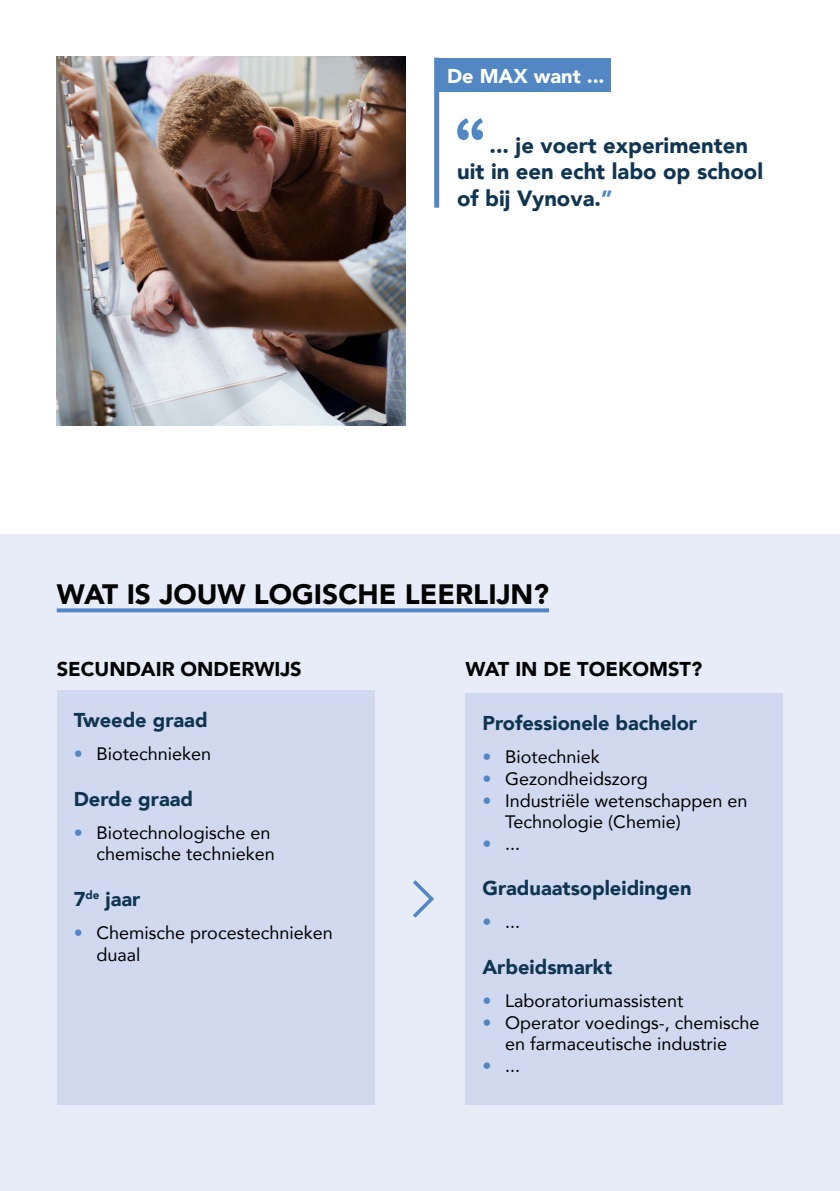
<style>
.page{position:relative;width:840px;height:1191px;background:#fff}
.page>*{position:absolute;margin:0;border:0;box-sizing:border-box;transform-origin:0 0}
.t1{font:900 28px "Avenir";color:#000}
.t2{font:900 22px/26.4px "Avenir";color:#103551}
.t3{font:900 20px "Avenir";color:#103551}
.t4{font:900 20px "Avenir";color:#000}
.t5{font:900 20px "Avenir";color:#fff}
.t6{font:18px/21.6px "Avenir";color:#000}
.s1{color:#5287c4}
</style>
<div class="page">
<div style="left:0;top:534px;width:839px;height:657px;background:#e8ecf8"></div>
<img style="left:57px;top:57px;width:348px;height:368px">
<div style="left:439px;top:58px;width:171px;height:33px;background:#5287c4"></div>
<svg style="left:413px;top:880px;width:21px;height:38px"></svg>
<svg style="left:57px;top:608px;width:491px;height:4px;background:#6090c8"></svg>
<div style="left:434px;top:58px;width:5px;height:150px;background:#5287c4"></div>
<div style="left:465px;top:693px;width:317px;height:411px;background:#d0d9ef"></div>
<div style="left:57px;top:690px;width:317px;height:414px;background:#d0d9ef"></div>
<svg style="left:457px;top:118px;width:25px;height:22px"></svg>
<p class="t5" style="left:447px;top:59px;width:159px">De MAX want ...</p>
<p class="t2" style="left:457px;top:131px;width:307px;text-indent:32px">... je voert experimenten uit in een echt labo op school of bij Vynova.<span class="s1">”</span></p>
<h1 class="t1" style="left:57px;top:570px;width:493px">WAT IS JOUW LOGISCHE LEERLIJN?</h1>
<p class="t4" style="left:57px;top:651px;width:246px">SECUNDAIR ONDERWIJS</p>
<p class="t4" style="left:465px;top:651px;width:238px">WAT IN DE TOEKOMST?</p>
<p class="t3" style="left:74px;top:703px;width:135px">Tweede graad</p>
<p class="t6" style="left:74px;top:742px;width:139px"><span class="s1">•</span> Biotechnieken</p>
<p class="t3" style="left:74px;top:781px;width:121px">Derde graad</p>
<p class="t6" style="left:74px;top:821px;width:202px;text-align:right"><span class="s1">•</span> Biotechnologische en chemische technieken</p>
<p class="t3" style="left:74px;top:882px;width:68px">7<sup>de</sup> jaar</p>
<p class="t6" style="left:96px;top:921px;width:238px;text-indent:-23px"><span class="s1">•</span> Chemische procestechnieken duaal</p>
<p class="t3" style="left:482px;top:706px;width:216px">Professionele bachelor</p>
<p class="t6" style="left:482px;top:746px;width:119px"><span class="s1">•</span> Biotechniek</p>
<p class="t6" style="left:482px;top:767px;width:167px"><span class="s1">•</span> Gezondheidszorg</p>
<p class="t6" style="left:505px;top:789px;width:244px;text-indent:-23px"><span class="s1">•</span> Industriële wetenschappen en<br>Technologie (Chemie)</p>
<p class="t6" style="left:482px;top:832px;width:39px"><span class="s1">•</span> ...</p>
<p class="t3" style="left:482px;top:871px;width:210px">Graduaatsopleidingen</p>
<p class="t6" style="left:482px;top:910px;width:39px"><span class="s1">•</span> ...</p>
<p class="t3" style="left:482px;top:950px;width:131px">Arbeidsmarkt</p>
<p class="t6" style="left:482px;top:989px;width:202px"><span class="s1">•</span> Laboratoriumassistent</p>
<p class="t6" style="left:482px;top:1011px;width:278px;text-align:center"><span class="s1">•</span> Operator voedings-, chemische en farmaceutische industrie</p>
<p class="t6" style="left:482px;top:1054px;width:39px"><span class="s1">•</span> ...</p>
</div>
